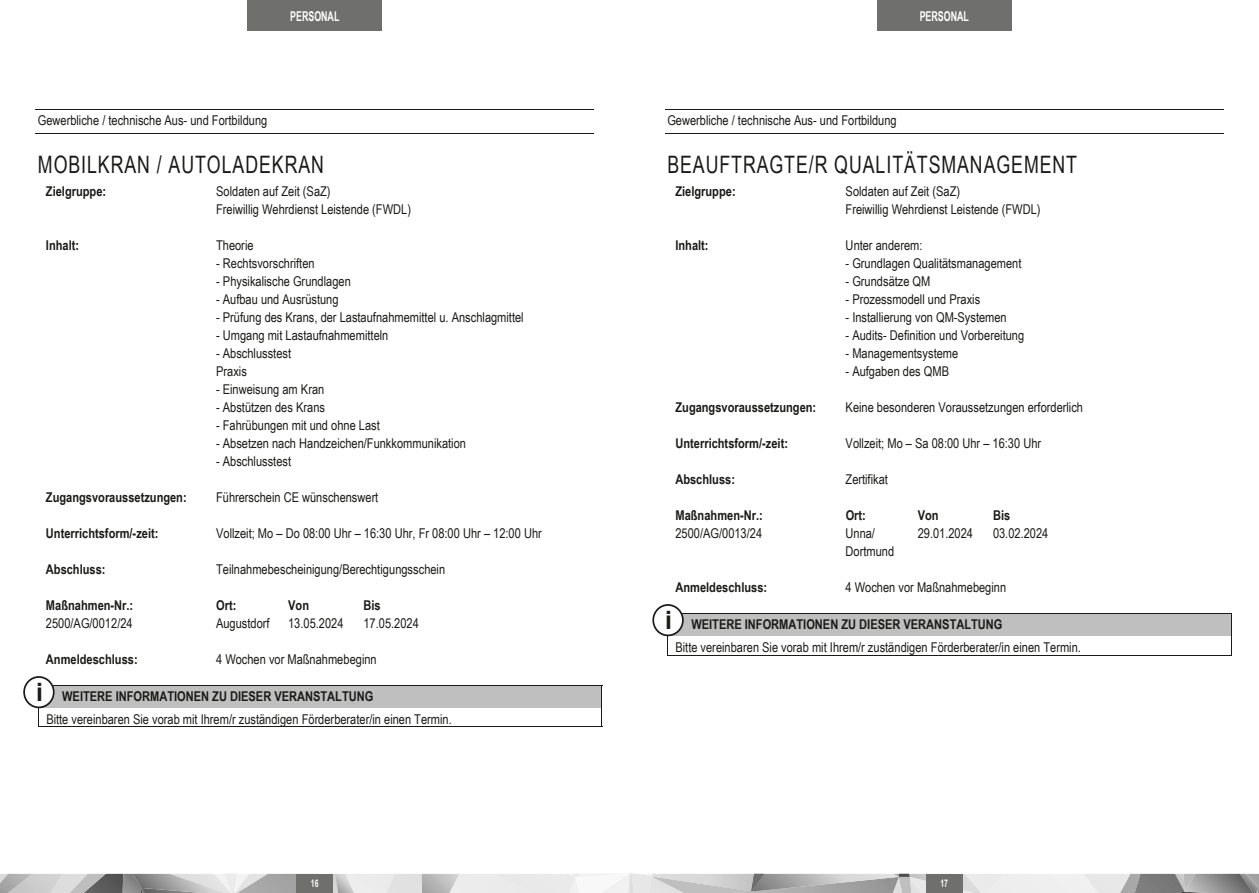
<style>
.page{position:relative;width:1259px;height:893px;background:#fff}
.page>*{position:absolute;margin:0;border:0;box-sizing:border-box;transform-origin:0 0}
.t1{font:700 25.35px "Arial";color:#1a1a18}
.t2{font:24px "Arial Narrow";letter-spacing:.045em;color:#1a1a18;scale:.9 1}
.t3{font:13.5px/18px "Arial Narrow";color:#1a1a18}
.t4{font:700 13.5px "Arial Narrow";color:#1a1a18}
.t5{font:700 13.5px "Arial Narrow";color:#fff;scale:.8 1}
.t6{font:700 10.5px "Arial Narrow";color:#fff;scale:.8 1}
.s1{font-weight:700}
</style>
<div class="page">
<svg style="left:0;top:874px;width:1259px;height:19px;background:#c5c5c5"></svg>
<div style="left:297px;top:874px;width:36px;height:19px;background:#6f6f6e"></div>
<div style="left:926px;top:874px;width:36px;height:19px;background:#6f6f6e"></div>
<div style="left:248px;top:0;width:134px;height:31px;background:#6f6f6e"></div>
<div style="left:877px;top:0;width:134px;height:31px;background:#6f6f6e"></div>
<hr style="left:36px;top:109px;width:558px;height:1px;background:#1a1a18">
<hr style="left:36px;top:133px;width:558px;height:1px;background:#1a1a18">
<div style="left:46px;top:686px;width:548px;height:23px;background:#bfbfbf"></div>
<hr style="left:38px;top:685px;width:564px;height:1px;background:#1a1a18">
<svg style="left:601px;top:686px;width:1px;height:41px"></svg>
<svg style="left:38px;top:708px;width:1px;height:19px"></svg>
<hr style="left:38px;top:727px;width:564px;height:1px;background:#1a1a18">
<div style="left:24px;top:677px;width:30px;height:30px;background:#fefefe;border-radius:50%"></div>
<div style="left:23px;top:676px;width:32px;height:32px;border:2px solid #1a1a18;border-radius:50%"></div>
<hr style="left:665px;top:109px;width:558px;height:1px;background:#1a1a18">
<hr style="left:665px;top:133px;width:558px;height:1px;background:#1a1a18">
<div style="left:675px;top:614px;width:548px;height:23px;background:#bfbfbf"></div>
<hr style="left:667px;top:613px;width:564px;height:1px;background:#1a1a18">
<svg style="left:667px;top:636px;width:1px;height:19px"></svg>
<hr style="left:667px;top:655px;width:563px;height:1px;background:#1a1a18">
<svg style="left:1230px;top:614px;width:1px;height:42px"></svg>
<div style="left:653px;top:605px;width:30px;height:30px;background:#fefefe;border-radius:50%"></div>
<div style="left:652px;top:604px;width:32px;height:32px;border:2px solid #1a1a18;border-radius:50%"></div>
<p class="t5" style="left:290px;top:6px;width:63px">PERSONAL</p>
<p class="t5" style="left:919px;top:6px;width:63px">PERSONAL</p>
<p class="t3" style="left:38px;top:111px;width:231px">Gewerbliche / technische Aus- und Fortbildung</p>
<p class="t2" style="left:38px;top:147px;width:319px">MOBILKRAN / AUTOLADEKRAN</p>
<p class="t4" style="left:46px;top:181px;width:62px">Zielgruppe:</p>
<p class="t3" style="left:216px;top:182px;width:196px">Soldaten auf Zeit (SaZ)<br>Freiwillig Wehrdienst Leistende (FWDL)</p>
<p class="t4" style="left:46px;top:235px;width:35px">Inhalt:</p>
<p class="t3" style="left:216px;top:236px;width:39px">Theorie</p>
<p class="t3" style="left:216px;top:254px;width:100px">- Rechtsvorschriften</p>
<p class="t3" style="left:216px;top:272px;width:136px">- Physikalische Grundlagen</p>
<p class="t3" style="left:216px;top:290px;width:124px">- Aufbau und Ausrüstung</p>
<p class="t3" style="left:216px;top:308px;width:309px">- Prüfung des Krans, der Lastaufnahmemittel u. Anschlagmittel</p>
<p class="t3" style="left:216px;top:326px;width:174px">- Umgang mit Lastaufnahmemitteln</p>
<p class="t3" style="left:216px;top:344px;width:77px">- Abschlusstest<br>Praxis</p>
<p class="t3" style="left:216px;top:380px;width:110px">- Einweisung am Kran</p>
<p class="t3" style="left:216px;top:398px;width:110px">- Abstützen des Krans</p>
<p class="t3" style="left:216px;top:416px;width:165px">- Fahrübungen mit und ohne Last</p>
<p class="t3" style="left:216px;top:434px;width:251px">- Absetzen nach Handzeichen/Funkkommunikation</p>
<p class="t3" style="left:216px;top:452px;width:77px">- Abschlusstest</p>
<p class="t4" style="left:46px;top:487px;width:142px">Zugangsvoraussetzungen:</p>
<p class="t3" style="left:216px;top:488px;width:164px">Führerschein CE wünschenswert</p>
<p class="t4" style="left:46px;top:523px;width:114px">Unterrichtsform/-zeit:</p>
<p class="t3" style="left:216px;top:524px;width:327px">Vollzeit; Mo – Do 08:00 Uhr – 16:30 Uhr, Fr 08:00 Uhr – 12:00 Uhr</p>
<p class="t4" style="left:46px;top:559px;width:61px">Abschluss:</p>
<p class="t3" style="left:216px;top:560px;width:230px">Teilnahmebescheinigung/Berechtigungsschein</p>
<p class="t4" style="left:46px;top:595px;width:89px">Maßnahmen-Nr.:</p>
<p class="t4" style="left:216px;top:595px;width:22px">Ort:</p>
<p class="t4" style="left:288px;top:595px;width:22px">Von</p>
<p class="t4" style="left:363px;top:595px;width:19px">Bis</p>
<p class="t3" style="left:46px;top:614px;width:88px">2500/AG/0012/24</p>
<p class="t3" style="left:216px;top:614px;width:55px">Augustdorf</p>
<p class="t3" style="left:288px;top:614px;width:57px">13.05.2024</p>
<p class="t3" style="left:363px;top:614px;width:57px">17.05.2024</p>
<p class="t4" style="left:46px;top:649px;width:93px">Anmeldeschluss:</p>
<p class="t3" style="left:216px;top:650px;width:162px">4 Wochen vor Maßnahmebeginn</p>
<p class="t3" style="left:46px;top:685px;width:407px;line-height:22.6px;text-indent:16px"><span class="s1">WEITERE INFORMATIONEN ZU DIESER VERANSTALTUNG<br></span>Bitte vereinbaren Sie vorab mit Ihrem/r zuständigen Förderberater/in einen Termin.</p>
<p class="t1" style="left:36px;top:674px;width:8px">i</p>
<p class="t3" style="left:667px;top:111px;width:231px">Gewerbliche / technische Aus- und Fortbildung</p>
<p class="t2" style="left:667px;top:147px;width:457px">BEAUFTRAGTE/R QUALITÄTSMANAGEMENT</p>
<p class="t4" style="left:675px;top:181px;width:62px">Zielgruppe:</p>
<p class="t3" style="left:845px;top:182px;width:196px">Soldaten auf Zeit (SaZ)<br>Freiwillig Wehrdienst Leistende (FWDL)</p>
<p class="t4" style="left:675px;top:235px;width:35px">Inhalt:</p>
<p class="t3" style="left:845px;top:236px;width:78px">Unter anderem:</p>
<p class="t3" style="left:845px;top:254px;width:177px">- Grundlagen Qualitätsmanagement</p>
<p class="t3" style="left:845px;top:272px;width:86px">- Grundsätze QM</p>
<p class="t3" style="left:845px;top:290px;width:136px">- Prozessmodell und Praxis</p>
<p class="t3" style="left:845px;top:308px;width:163px">- Installierung von QM-Systemen</p>
<p class="t3" style="left:845px;top:326px;width:180px">- Audits- Definition und Vorbereitung</p>
<p class="t3" style="left:845px;top:344px;width:114px">- Managementsysteme</p>
<p class="t3" style="left:845px;top:362px;width:105px">- Aufgaben des QMB</p>
<p class="t4" style="left:675px;top:397px;width:142px">Zugangsvoraussetzungen:</p>
<p class="t3" style="left:845px;top:398px;width:239px">Keine besonderen Voraussetzungen erforderlich</p>
<p class="t4" style="left:675px;top:433px;width:114px">Unterrichtsform/-zeit:</p>
<p class="t3" style="left:845px;top:434px;width:197px">Vollzeit; Mo – Sa 08:00 Uhr – 16:30 Uhr</p>
<p class="t4" style="left:675px;top:469px;width:61px">Abschluss:</p>
<p class="t3" style="left:845px;top:470px;width:44px">Zertifikat</p>
<p class="t4" style="left:675px;top:505px;width:89px">Maßnahmen-Nr.:</p>
<p class="t4" style="left:845px;top:505px;width:22px">Ort:</p>
<p class="t4" style="left:917px;top:505px;width:22px">Von</p>
<p class="t4" style="left:993px;top:505px;width:19px">Bis</p>
<p class="t3" style="left:675px;top:524px;width:88px">2500/AG/0013/24</p>
<p class="t3" style="left:845px;top:524px;width:50px">Unna/<br>Dortmund</p>
<p class="t3" style="left:917px;top:524px;width:57px">29.01.2024</p>
<p class="t3" style="left:993px;top:524px;width:57px">03.02.2024</p>
<p class="t4" style="left:675px;top:577px;width:93px">Anmeldeschluss:</p>
<p class="t3" style="left:845px;top:578px;width:162px">4 Wochen vor Maßnahmebeginn</p>
<p class="t3" style="left:675px;top:613px;width:407px;line-height:22.6px;text-indent:16px"><span class="s1">WEITERE INFORMATIONEN ZU DIESER VERANSTALTUNG<br></span>Bitte vereinbaren Sie vorab mit Ihrem/r zuständigen Förderberater/in einen Termin.</p>
<p class="t1" style="left:665px;top:602px;width:8px">i</p>
<p class="t6" style="left:311px;top:875px;width:11px">16</p>
<p class="t6" style="left:940px;top:875px;width:11px">17</p>
</div>
